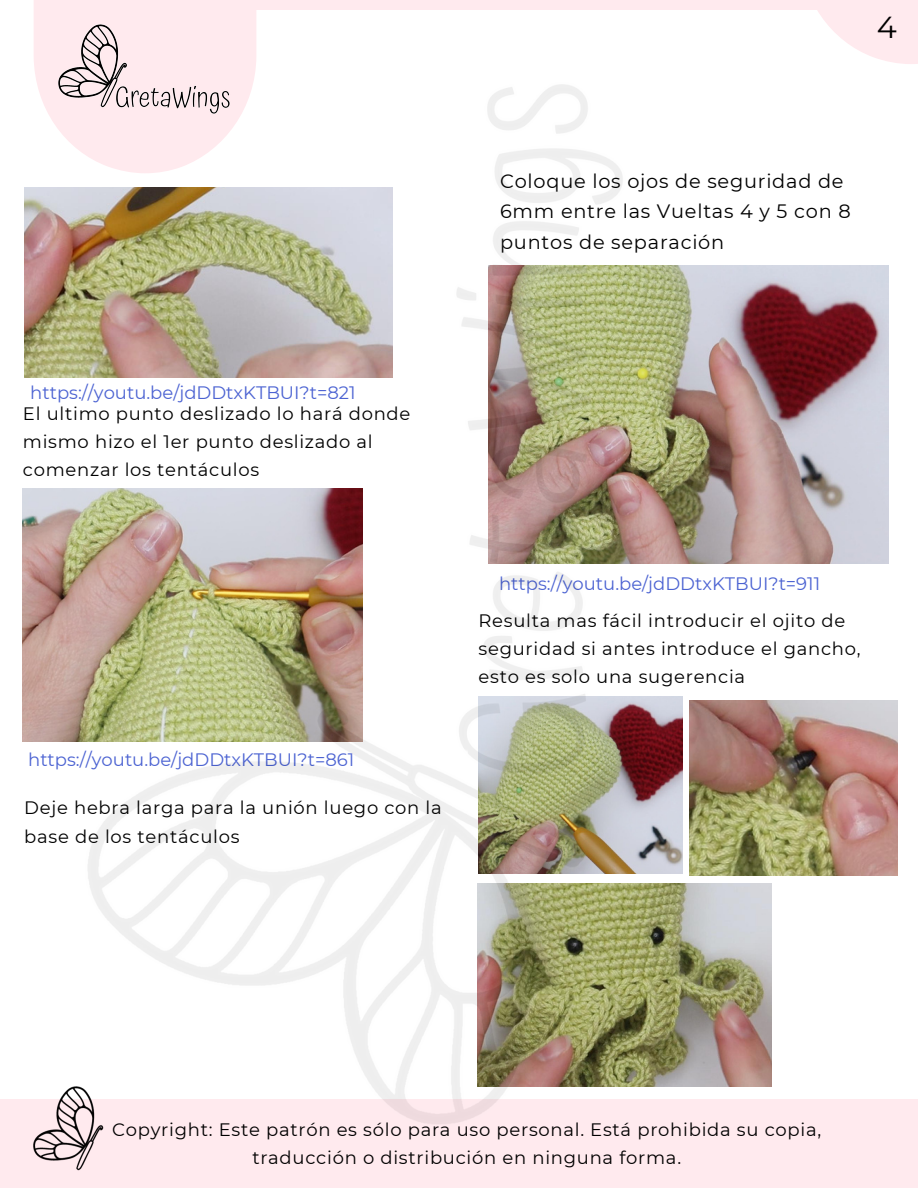
<style>
.page{position:relative;width:918px;height:1188px;background:#fff}
.page>*{position:absolute;margin:0;border:0;box-sizing:border-box;transform-origin:0 0}
.t1{font:30.3px "Montserrat";color:#000}
.t2{font:19.35px/30.3px "Montserrat";letter-spacing:.04em;color:#000}
.t3{font:18px/28.2px "Montserrat";letter-spacing:.04em;color:#000}
.t4{font:18px "Montserrat";color:#4c63d2}
</style>
<div class="page">
<svg style="left:34px;top:0;width:222px;height:154px"></svg>
<img style="left:58px;top:24px;width:173px;height:92px">
<div style="left:85px;top:0;width:833px;height:10px;background:#ffeaee"></div>
<svg style="left:817px;top:10px;width:101px;height:54px"></svg>
<img style="left:24px;top:187px;width:61px;height:191px">
<img style="left:23px;top:488px;width:62px;height:254px">
<img style="left:636px;top:265px;width:252px;height:298px">
<img style="left:636px;top:696px;width:46px;height:178px">
<img style="left:689px;top:701px;width:209px;height:174px">
<img style="left:636px;top:884px;width:135px;height:202px">
<div style="left:0;top:1099px;width:918px;height:89px;background:#ffeaee"></div>
<img style="left:34px;top:1086px;width:70px;height:85px">
<img style="left:85px;top:76px;width:551px;height:1050px">
<h1 class="t1" style="left:877px;top:9px;width:22px">4</h1>
<p class="t2" style="left:500px;top:166px;width:352px">Coloque los ojos de seguridad de<br>6mm entre las Vueltas 4 y 5 con 8 puntos de separación</p>
<p class="t4" style="left:30px;top:382px;width:327px">https://youtu.be/jdDDtxKTBUI?t=821</p>
<p class="t3" style="left:23px;top:399px;width:389px">El ultimo punto deslizado lo hará donde mismo hizo el 1er punto deslizado al comenzar los tentáculos</p>
<p class="t4" style="left:28px;top:749px;width:328px">https://youtu.be/jdDDtxKTBUI?t=861</p>
<p class="t3" style="left:24px;top:794px;width:419px">Deje hebra larga para la unión luego con la base de los tentáculos</p>
<p class="t4" style="left:499px;top:572px;width:323px">https://youtu.be/jdDDtxKTBUI?t=911</p>
<p class="t3" style="left:479px;top:606px;width:384px">Resulta mas fácil introducir el ojito de seguridad si antes introduce el gancho, esto es solo una sugerencia</p>
<p class="t3" style="left:112px;top:1115px;width:710px;text-align:center">Copyright: Este patrón es sólo para uso personal. Está prohibida su copia, traducción o distribución en ninguna forma.</p>
</div>
